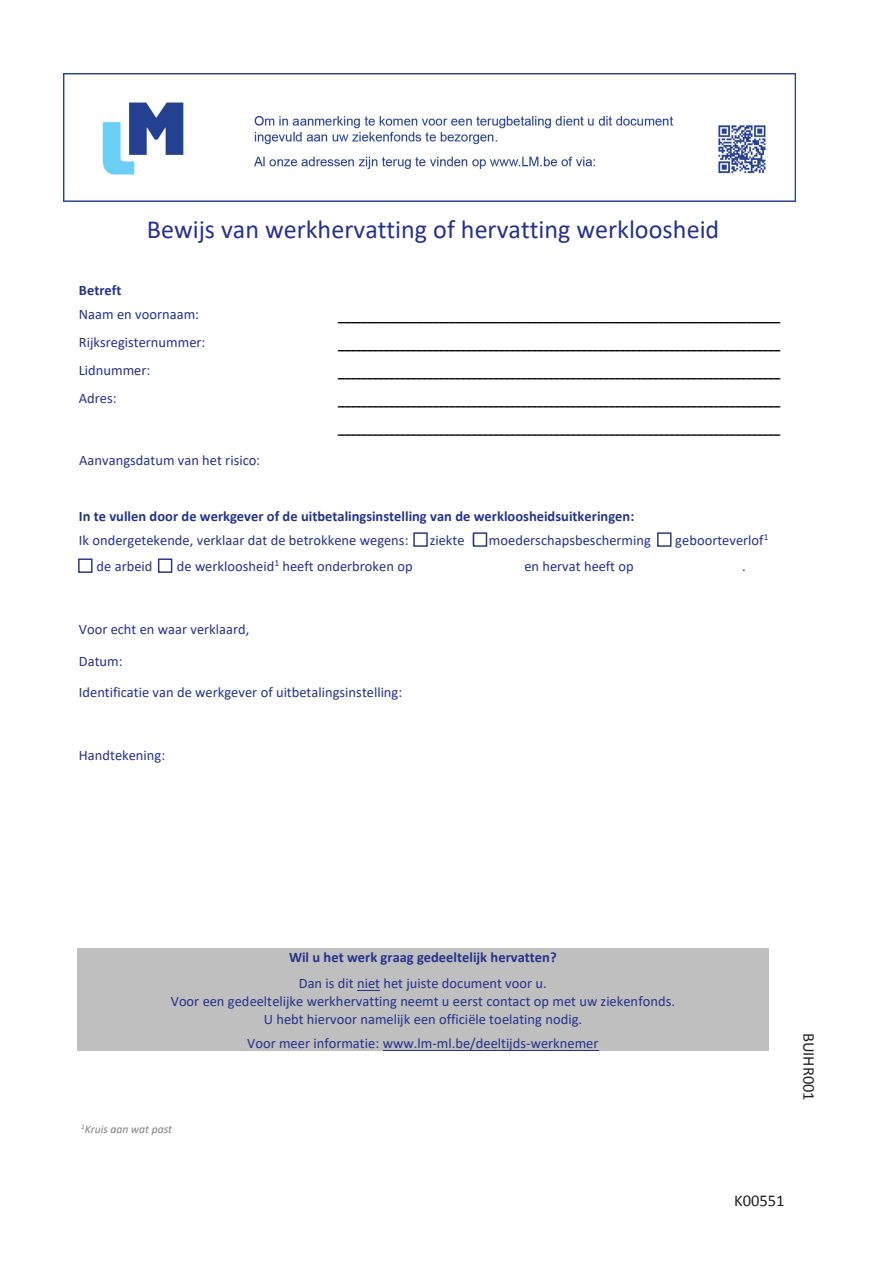
<style>
.page{position:relative;width:893px;height:1263px;background:#fff}
.page>*{position:absolute;margin:0;border:0;box-sizing:border-box;transform-origin:0 0}
.t1{font:26.1px "Calibri";color:#25328a}
.t2{font:16.5px "Calibri";color:#231f20}
.t3{font:14.4px/28px "Calibri";color:#25328a}
.t4{font:700 14.4px/26.2px "Calibri";letter-spacing:.005em;color:#25328a;text-align:center}
.t5{font:italic 11.7px "Calibri";letter-spacing:-.005em;color:#808080}
.s1{font-weight:700}
.s2{font-family:"MS Gothic"}
.s3{font-weight:400}
</style>
<div class="page">
<svg style="left:338px;top:322px;width:443px;height:1px"></svg>
<svg style="left:338px;top:351px;width:443px;height:1px"></svg>
<svg style="left:338px;top:379px;width:443px;height:1px"></svg>
<svg style="left:338px;top:407px;width:443px;height:1px"></svg>
<svg style="left:338px;top:435px;width:443px;height:1px"></svg>
<div style="left:77px;top:948px;width:692px;height:26px;background:#bfbfbf"></div>
<div style="left:77px;top:974px;width:692px;height:18px;background:#bfbfbf"></div>
<svg style="left:357px;top:990px;width:23px;height:1px"></svg>
<div style="left:77px;top:992px;width:692px;height:18px;background:#bfbfbf"></div>
<div style="left:77px;top:1010px;width:692px;height:26px;background:#bfbfbf"></div>
<div style="left:77px;top:1036px;width:692px;height:15px;background:#bfbfbf"></div>
<hr style="left:383px;top:1050px;width:216px;height:1px;background:#25328a">
<div style="left:413px;top:532px;width:15px;height:15px;border:1px solid #25328a"></div>
<div style="left:473px;top:532px;width:14px;height:15px;border:1px solid #25328a"></div>
<div style="left:657px;top:532px;width:14px;height:15px;border:1px solid #25328a"></div>
<div style="left:78px;top:558px;width:15px;height:15px;border:1px solid #25328a"></div>
<div style="left:158px;top:558px;width:14px;height:15px;border:1px solid #25328a"></div>
<img style="left:64px;top:74px;width:731px;height:127px">
<p class="t1" style="left:147px;top:211px;width:574px">Bewijs van werkhervatting of hervatting werkloosheid</p>
<p class="t3" style="left:79px;top:278px;width:122px;line-height:23.9px"><span class="s1">Betreft<br></span>Naam en voornaam:</p>
<p class="t3" style="left:79px;top:328px;width:128px">Rijksregisternummer:<br>Lidnummer:<br>Adres:</p>
<p class="t3" style="left:79px;top:446px;width:182px">Aanvangsdatum van het risico:</p>
<p class="t3" style="left:79px;top:504px;width:691px;line-height:23.7px"><span class="s1">In te vullen door de werkgever of de uitbetalingsinstelling van de werkloosheidsuitkeringen:<br></span>Ik ondergetekende, verklaar dat de betrokkene wegens: <span class="s2">☐</span> ziekte <span class="s2">☐</span> moederschapsbescherming <span class="s2">☐</span> geboorteverlof<sup>1</sup></p>
<p class="t3" style="left:79px;top:552px;width:335px"><span class="s2">☐</span> de arbeid <span class="s2">☐</span> de werkloosheid<sup>1</sup> heeft onderbroken op</p>
<p class="t3" style="left:524px;top:552px;width:111px">en hervat heeft op</p>
<p class="t3" style="left:742px;top:552px;width:5px">.</p>
<p class="t3" style="left:79px;top:614px;width:325px;line-height:31.5px">Voor echt en waar verklaard,<br>Datum:<br>Identificatie van de werkgever of uitbetalingsinstelling:</p>
<p class="t3" style="left:79px;top:741px;width:88px">Handtekening:</p>
<p class="t4" style="left:289px;top:944px;width:269px">Wil u het werk graag gedeeltelijk hervatten?<br><span class="s3">Dan is dit niet het juiste document voor u.</span></p>
<p class="t3" style="left:171px;top:992px;width:506px;line-height:17.7px;text-align:center">Voor een gedeeltelijke werkhervatting neemt u eerst contact op met uw ziekenfonds.<br>U hebt hiervoor namelijk een officiële toelating nodig.</p>
<p class="t3" style="left:247px;top:1029px;width:353px">Voor meer informatie: www.lm-ml.be/deeltijds-werknemer</p>
<p class="t5" style="left:81px;top:1120px;width:92px"><sup>1</sup>Kruis aan wat past</p>
<p class="t2" style="left:820px;top:1033px;width:70px;rotate:90deg">BUIHR001</p>
<p class="t2" style="left:734px;top:1189px;width:52px">K00551</p>
</div>
